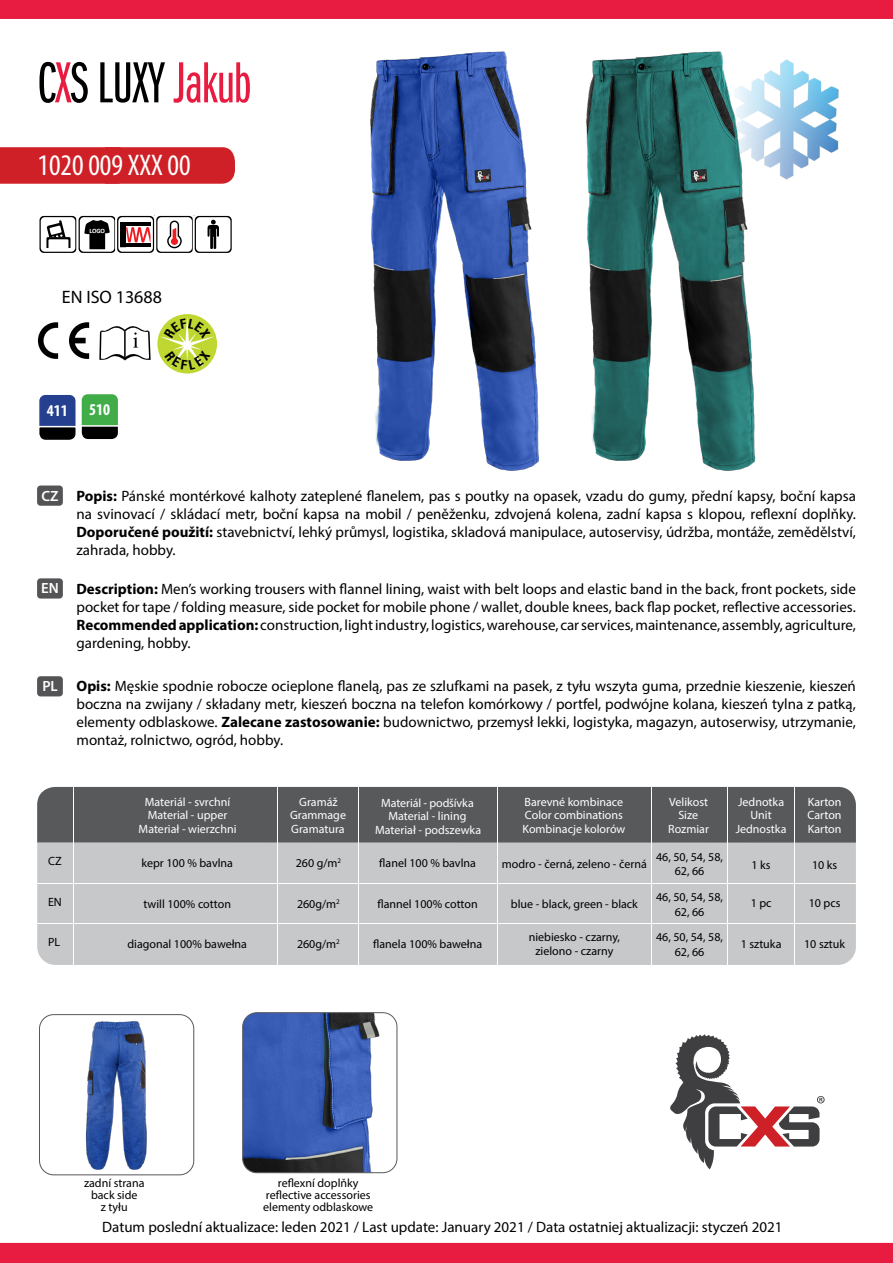
<style>
.page{position:relative;width:893px;height:1263px;background:#fff}
.page>*{position:absolute;margin:0;border:0;box-sizing:border-box;transform-origin:0 0}
.t1{font:60px "Franklin Got Itc DOT Boo Ext Com";letter-spacing:-.01em;color:#000}
.t2{font:condensed 30px "Myriad Pro";color:#fff}
.t3{font:18px "Myriad Pro";color:#000}
.t4{font:700 condensed 16.5px "Myriad Pro";color:#fff}
.t5{font:15px/18px "Myriad Pro";color:#000;text-align:justify}
.t6{font:600 14.85px "Myriad Pro";color:#fff}
.t7{font:12px/12px "Myriad Pro";color:#000;text-align:center}
.t8{font:12px "Myriad Pro";color:#fff}
.t9{font:700 6.6px "Calibri";color:#fff}
.s1{color:#e81b40}
.s2{font-weight:700}
</style>
<div class="page">
<img style="left:833px;top:87px;width:6px;height:65px">
<div style="left:0;top:147px;width:235px;height:37px;background:#cf2027"></div>
<img style="left:370px;top:51px;width:125px;height:417px">
<img style="left:495px;top:51px;width:338px;height:420px">
<div style="left:40px;top:396px;width:35px;height:43px;background:#25408f;border-radius:5px"></div>
<div style="left:39px;top:395px;width:37px;height:45px;border:2px solid #25408f;border-radius:5px"></div>
<div style="left:82px;top:395px;width:35px;height:43px;background:#41ad49;border-radius:5px"></div>
<div style="left:82px;top:394px;width:36px;height:45px;border:2px solid #41ad49;border-radius:5px"></div>
<svg style="left:39px;top:424px;width:79px;height:16px"></svg>
<svg style="left:99px;top:326px;width:52px;height:34px"></svg>
<svg style="left:38px;top:322px;width:20px;height:37px"></svg>
<svg style="left:69px;top:322px;width:20px;height:37px"></svg>
<div style="left:157px;top:314px;width:60px;height:59px;background:#bfd730;border-radius:50%"></div>
<svg style="left:670px;top:1034px;width:155px;height:135px"></svg>
<div style="left:37px;top:485px;width:26px;height:21px;background:#545456;border-radius:3px"></div>
<div style="left:37px;top:578px;width:26px;height:21px;background:#545456;border-radius:3px"></div>
<div style="left:37px;top:676px;width:26px;height:20px;background:#545456;border-radius:3px"></div>
<div style="left:0;top:0;width:893px;height:19px;background:#e81b40"></div>
<div style="left:0;top:1243px;width:893px;height:20px;background:#e81b40"></div>
<svg style="left:39px;top:215px;width:193px;height:38px"></svg>
<img style="left:85px;top:1021px;width:62px;height:149px">
<div style="left:39px;top:1014px;width:155px;height:161px;border:1px solid #58595b;border-radius:14px"></div>
<img style="left:243px;top:1013px;width:154px;height:160px">
<div style="left:242px;top:1012px;width:155px;height:161px;border:1px solid #58595b;border-radius:14px"></div>
<div style="left:37px;top:787px;width:819px;height:178px;background:#c7c8ca;border-radius:18px"></div>
<div style="left:37px;top:787px;width:819px;height:55px;background:#58595b"></div>
<hr style="left:37px;top:923px;width:819px;height:1px;background:#fff">
<hr style="left:37px;top:883px;width:819px;height:1px;background:#fff">
<hr style="left:73px;top:787px;width:1px;height:178px;background:#fff">
<hr style="left:794px;top:787px;width:1px;height:178px;background:#fff">
<hr style="left:727px;top:787px;width:1px;height:178px;background:#fff">
<hr style="left:651px;top:787px;width:1px;height:178px;background:#fff">
<hr style="left:358px;top:787px;width:1px;height:178px;background:#fff">
<hr style="left:278px;top:787px;width:1px;height:178px;background:#fff">
<hr style="left:497px;top:787px;width:1px;height:178px;background:#fff">
<svg style="left:161px;top:317px;width:53px;height:53px"></svg>
<h1 class="t1" style="left:37px;top:51px;width:216px">C<span class="s1">X</span>S LUXY <span class="s1">Jakub</span></h1>
<h2 class="t2" style="left:38px;top:147px;width:155px">1020 009 XXX 00</h2>
<p class="t9" style="left:90px;top:227px;width:17px">LOGO</p>
<p class="t3" style="left:62px;top:286px;width:102px">EN ISO 13688</p>
<p class="t4" style="left:47px;top:400px;width:23px">411</p>
<p class="t4" style="left:89px;top:399px;width:23px">510</p>
<p class="t6" style="left:42px;top:486px;width:19px">CZ</p>
<p class="t6" style="left:41px;top:579px;width:19px">EN</p>
<p class="t6" style="left:42px;top:677px;width:17px">PL</p>
<p class="t5" style="left:77px;top:486px;width:781px"><span class="s2">Popis:</span> Pánské montérkové kalhoty zateplené flanelem, pas s poutky na opasek, vzadu do gumy, přední kapsy, boční kapsa na svinovací / skládací metr, boční kapsa na mobil / peněženku, zdvojená kolena, zadní kapsa s klopou, reflexní doplňky.<br><span class="s2">Doporučené použití:</span> stavebnictví, lehký průmysl, logistika, skladová manipulace, autoservisy, údržba, montáže, zemědělství, zahrada, hobby.</p>
<p class="t5" style="left:77px;top:579px;width:781px"><span class="s2">Description:</span> Men’s working trousers with flannel lining, waist with belt loops and elastic band in the back, front pockets, side pocket for tape / folding measure, side pocket for mobile phone / wallet, double knees, back flap pocket, reflective accessories.<br><span class="s2">Recommended application:</span> construction, light industry, logistics, warehouse, car services, maintenance, assembly, agriculture, gardening, hobby.</p>
<p class="t5" style="left:77px;top:677px;width:781px"><span class="s2">Opis:</span> Męskie spodnie robocze ocieplone flanelą, pas ze szlufkami na pasek, z tyłu wszyta guma, przednie kieszenie, kieszeń boczna na zwijany / składany metr, kieszeń boczna na telefon komórkowy / portfel, podwójne kolana, kieszeń tylna z patką, elementy odblaskowe. <span class="s2">Zalecane zastosowanie:</span> budownictwo, przemysł lekki, logistyka, magazyn, autoserwisy, utrzymanie, montaż, rolnictwo, ogród, hobby.</p>
<p class="t8" style="left:145px;top:794px;width:87px">Materiál - svrchní</p>
<p class="t8" style="left:525px;top:794px;width:100px">Barevné kombinace</p>
<p class="t8" style="left:522px;top:821px;width:104px">Kombinacje kolorów</p>
<p class="t8" style="left:299px;top:794px;width:40px">Gramáž</p>
<p class="t8" style="left:291px;top:821px;width:55px">Gramatura</p>
<p class="t8" style="left:381px;top:795px;width:94px">Materiál - podšívka</p>
<p class="t8" style="left:375px;top:822px;width:108px">Materiał - podszewka</p>
<p class="t8" style="left:148px;top:808px;width:81px">Material - upper</p>
<p class="t8" style="left:525px;top:808px;width:100px">Color combinations</p>
<p class="t8" style="left:290px;top:808px;width:57px">Grammage</p>
<p class="t8" style="left:388px;top:809px;width:80px">Material - lining</p>
<p class="t8" style="left:139px;top:822px;width:99px">Materiał - wierzchni</p>
<p class="t8" style="left:669px;top:794px;width:40px">Velikost</p>
<p class="t8" style="left:668px;top:821px;width:42px">Rozmiar</p>
<p class="t8" style="left:678px;top:808px;width:21px">Size</p>
<p class="t8" style="left:738px;top:794px;width:48px">Jednotka</p>
<p class="t8" style="left:736px;top:821px;width:52px">Jednostka</p>
<p class="t8" style="left:750px;top:808px;width:23px">Unit</p>
<p class="t8" style="left:808px;top:794px;width:35px">Karton</p>
<p class="t8" style="left:808px;top:821px;width:35px">Karton</p>
<p class="t8" style="left:808px;top:808px;width:36px">Carton</p>
<p class="t7" style="left:48px;top:855px;width:15px">CZ</p>
<p class="t7" style="left:48px;top:896px;width:15px">EN</p>
<p class="t7" style="left:48px;top:936px;width:14px">PL</p>
<p class="t7" style="left:141px;top:857px;width:93px">kepr 100 % bavlna</p>
<p class="t7" style="left:144px;top:898px;width:89px">twill 100% cotton</p>
<p class="t7" style="left:127px;top:938px;width:121px">diagonal 100% bawełna</p>
<p class="t7" style="left:296px;top:857px;width:47px">260 g/m<sup>2</sup></p>
<p class="t7" style="left:297px;top:898px;width:44px">260g/m<sup>2</sup></p>
<p class="t7" style="left:297px;top:938px;width:44px">260g/m<sup>2</sup></p>
<p class="t7" style="left:379px;top:857px;width:98px">flanel 100 % bavlna</p>
<p class="t7" style="left:377px;top:898px;width:102px">flannel 100% cotton</p>
<p class="t7" style="left:373px;top:938px;width:110px">flanela 100% bawełna</p>
<p class="t7" style="left:502px;top:857px;width:146px">modro - černá, zeleno - černá</p>
<p class="t7" style="left:511px;top:897px;width:129px">blue - black, green - black</p>
<p class="t7" style="left:529px;top:929px;width:93px;line-height:14.4px">niebiesko - czarny, zielono - czarny</p>
<p class="t7" style="left:656px;top:849px;width:68px;line-height:14.4px">46, 50, 54, 58,<br>62, 66</p>
<p class="t7" style="left:656px;top:890px;width:68px;line-height:14.4px">46, 50, 54, 58,<br>62, 66</p>
<p class="t7" style="left:656px;top:930px;width:68px;line-height:14.4px">46, 50, 54, 58,<br>62, 66</p>
<p class="t7" style="left:752px;top:859px;width:21px">1 ks</p>
<p class="t7" style="left:751px;top:897px;width:22px">1 pc</p>
<p class="t7" style="left:741px;top:938px;width:42px">1 sztuka</p>
<p class="t7" style="left:812px;top:859px;width:27px">10 ks</p>
<p class="t7" style="left:809px;top:897px;width:33px">10 pcs</p>
<p class="t7" style="left:804px;top:938px;width:42px">10 sztuk</p>
<p class="t7" style="left:84px;top:1177px;width:62px">zadní strana back side<br>z tyłu</p>
<p class="t7" style="left:263px;top:1177px;width:112px">reflexní doplňky reflective accessories elementy odblaskowe</p>
<p class="t5" style="left:102px;top:1218px;width:682px">Datum poslední aktualizace: leden 2021 / Last update: January 2021 / Data ostatniej aktualizacji: styczeń 2021</p>
</div>
